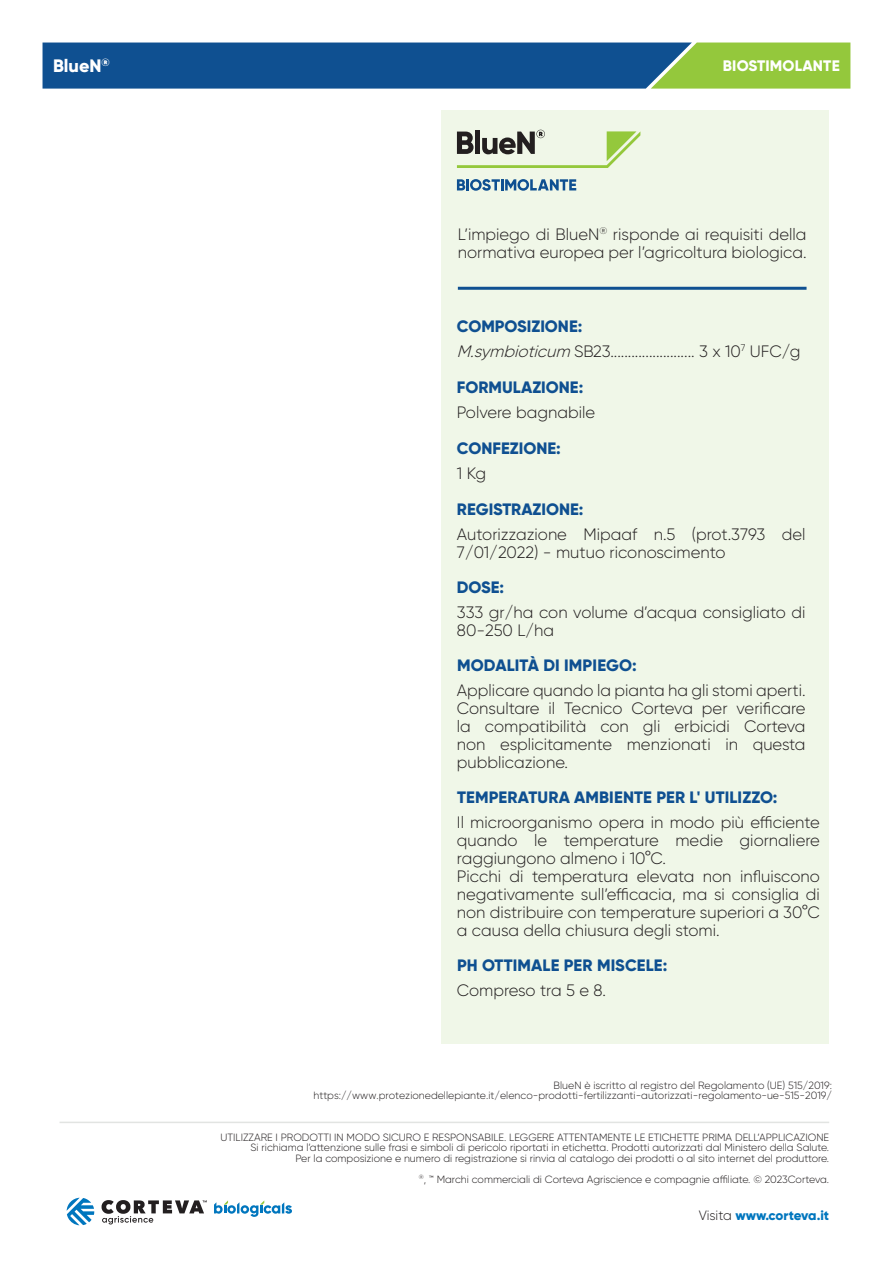
<style>
.page{position:relative;width:893px;height:1263px;background:#fff}
.page>*{position:absolute;margin:0;border:0;box-sizing:border-box;transform-origin:0 0}
.t1{font:800 18px "Gilroy";color:#fff}
.t2{font:300 16.5px/18px "Gilroy";color:#231f20}
.t3{font:800 16.5px "Gilroy";letter-spacing:.01em;color:#0f5091}
.t4{font:800 15.15px "Gilroy";letter-spacing:.01em;color:#fff}
.t5{font:800 13.5px "Gilroy";color:#0076be}
.t6{font:300 10.5px/10.5px "Gilroy";color:#231f20;text-align:right}
.t7{font:800 10.5px "Gilroy";color:#fff}
.s1{font-weight:800;color:#0f5091}
.s2{font-style:italic}
.s3{font-weight:300;color:#231f20}
</style>
<div class="page">
<div style="left:441px;top:111px;width:388px;height:933px;background:#f0f7e8"></div>
<svg style="left:457px;top:179px;width:119px;height:12px"></svg>
<svg style="left:457px;top:130px;width:183px;height:38px"></svg>
<hr style="left:458px;top:287px;width:348px;height:3px;background:#0f5091">
<hr style="left:60px;top:1122px;width:769px;height:1px;background:#e2e4e2">
<svg style="left:43px;top:43px;width:807px;height:46px;background:#2f6c80"></svg>
<svg style="left:67px;top:1198px;width:27px;height:27px"></svg>
<svg style="left:102px;top:1200px;width:105px;height:24px"></svg>
<svg style="left:214px;top:1200px;width:78px;height:17px"></svg>
<p class="t7" style="left:102px;top:56px;width:10px">®</p>
<p class="t1" style="left:53px;top:54px;width:50px">BlueN</p>
<p class="t4" style="left:723px;top:56px;width:118px">BIOSTIMOLANTE</p>
<p class="t2" style="left:458px;top:225px;width:350px">L’impiego di BlueN<sup>®</sup> risponde ai requisiti della normativa europea per l’agricoltura biologica.</p>
<p class="t2" style="left:457px;top:314px;width:345px;line-height:24.8px"><span class="s1">COMPOSIZIONE:<br></span><span class="s2">M.symbioticum</span> SB23........................ 3 x 10<sup>7</sup> UFC/g</p>
<p class="t3" style="left:457px;top:377px;width:128px">FORMULAZIONE:</p>
<p class="t2" style="left:457px;top:403px;width:140px">Polvere bagnabile</p>
<p class="t3" style="left:457px;top:438px;width:105px">CONFEZIONE:</p>
<p class="t2" style="left:457px;top:464px;width:31px">1 Kg</p>
<p class="t3" style="left:457px;top:499px;width:128px">REGISTRAZIONE:</p>
<p class="t2" style="left:457px;top:525px;width:350px">Autorizzazione Mipaaf n.5 (prot.3793 del<br>7/01/2022) - mutuo riconoscimento</p>
<p class="t3" style="left:457px;top:577px;width:49px">DOSE:</p>
<p class="t2" style="left:457px;top:603px;width:350px">333 gr/ha con volume d’acqua consigliato di<br>80-250 L/ha</p>
<p class="t3" style="left:457px;top:655px;width:181px">MODALITÀ DI IMPIEGO:</p>
<p class="t2" style="left:457px;top:681px;width:350px;text-align:justify">Applicare quando la pianta ha gli stomi aperti.<br>Consultare il Tecnico Corteva per verificare la compatibilità con gli erbicidi Corteva non esplicitamente menzionati in questa pubblicazione.</p>
<p class="t3" style="left:457px;top:787px;width:322px">TEMPERATURA AMBIENTE PER L' UTILIZZO:</p>
<p class="t2" style="left:457px;top:813px;width:364px">Il microorganismo opera in modo più efficiente quando le temperature medie giornaliere raggiungono almeno i 10°C.<br>Picchi di temperatura elevata non influiscono negativamente sull’efficacia, ma si consiglia di non distribuire con temperature superiori a 30°C a causa della chiusura degli stomi.</p>
<p class="t3" style="left:457px;top:955px;width:212px">PH OTTIMALE PER MISCELE:</p>
<p class="t2" style="left:457px;top:981px;width:151px">Compreso tra 5 e 8.</p>
<p class="t6" style="left:313px;top:1080px;width:520px">BlueN è iscritto al registro del Regolamento (UE) 515/2019: https://www.protezionedellepiante.it/elenco-prodotti-fertilizzanti-autorizzati-regolamento-ue-515-2019/</p>
<p class="t6" style="left:221px;top:1132px;width:610px">UTILIZZARE I PRODOTTI IN MODO SICURO E RESPONSABILE. LEGGERE ATTENTAMENTE LE ETICHETTE PRIMA DELL’APPLICAZIONE<br>Si richiama l’attenzione sulle frasi e simboli di pericolo riportati in etichetta. Prodotti autorizzati dal Ministero della Salute.<br>Per la composizione e numero di registrazione si rinvia al catalogo dei prodotti o al sito internet del produttore.</p>
<p class="t6" style="left:419px;top:1174px;width:412px"><sup>®</sup>, ™ Marchi commerciali di Corteva Agriscience e compagnie affiliate. © 2023Corteva.</p>
<p class="t5" style="left:699px;top:1207px;width:132px"><span class="s3">Visita</span> www.corteva.it</p>
</div>
